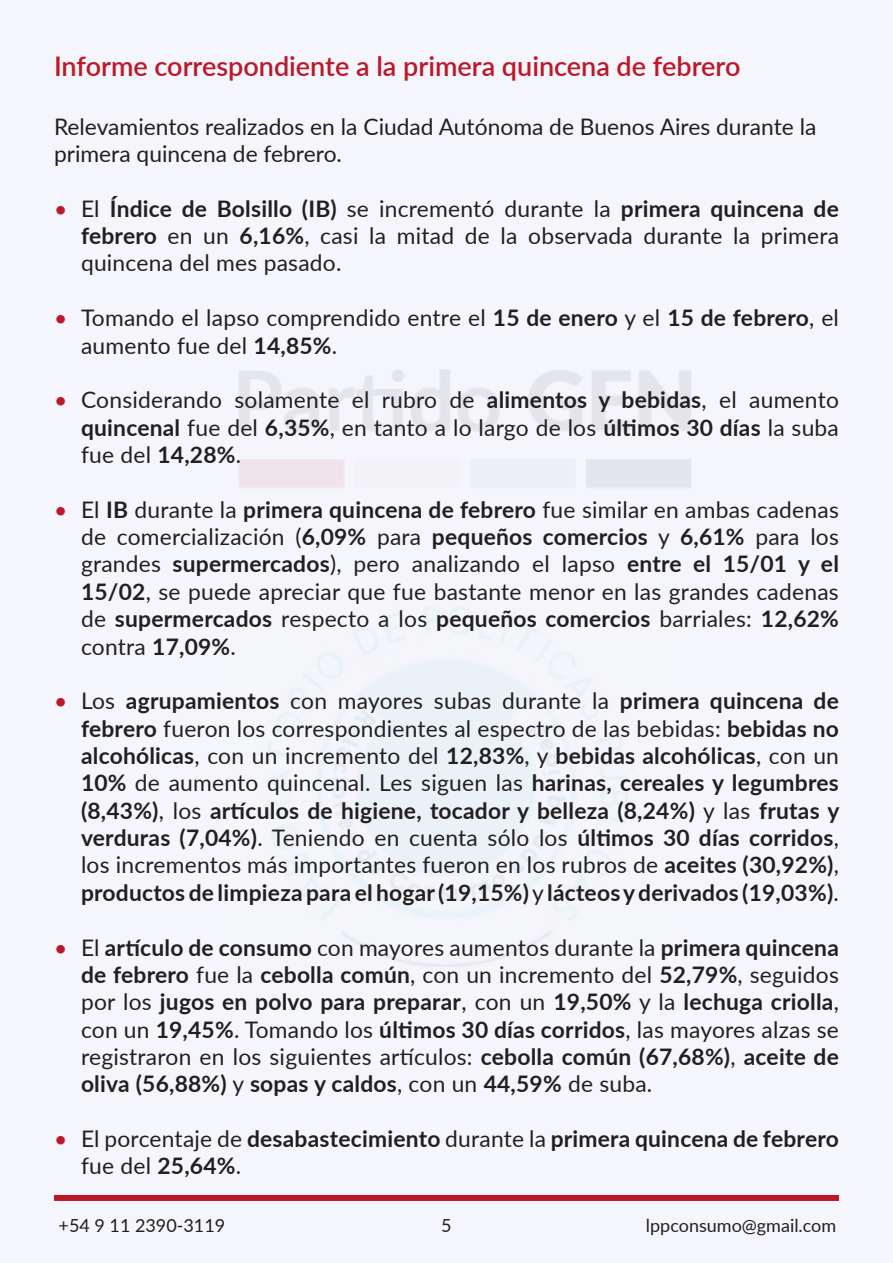
<style>
.page{position:relative;width:893px;height:1263px;background:#fff}
.page>*{position:absolute;margin:0;border:0;box-sizing:border-box;transform-origin:0 0}
.Estilo_de_párrafo_1{font:600 27px "Lato";color:#bd172a}
.t1{font:700 22.8px/27.3px "Lato";letter-spacing:.01em;color:#231f20;text-align:justify}
.t2{font:22.8px/27.3px "Lato";letter-spacing:.01em;color:#231f20;text-align:justify}
.t3{font:18px "Lato";color:#231f20}
.s1{color:#bd172a}
.s2{font-weight:700}
.s3{font-weight:400;color:#bd172a}
.s4{font-weight:400}
</style>
<div class="page">
<div style="left:0;top:0;width:892px;height:1263px;background:#f5f6fb"></div>
<div style="left:54px;top:1195px;width:785px;height:6px;background:#bd172a"></div>
<p class="Estilo_de_párrafo_1" style="left:54px;top:46px;width:688px">Informe correspondiente a la primera quincena de febrero</p>
<p class="t2" style="left:54px;top:112px;width:764px">Relevamientos realizados en la Ciudad Autónoma de Buenos Aires durante la primera quincena de febrero.</p>
<p class="t2" style="left:81px;top:194px;width:759px;text-indent:-27px"><span class="s1">•</span> El <span class="s2">Índice de Bolsillo (IB)</span> se incrementó durante la <span class="s2">primera quincena de febrero</span> en un <span class="s2">6,16%</span>, casi la mitad de la observada durante la primera quincena del mes pasado.</p>
<p class="t2" style="left:81px;top:303px;width:759px;text-indent:-27px"><span class="s1">•</span> Tomando el lapso comprendido entre el <span class="s2">15 de enero</span> y el <span class="s2">15 de febrero</span>, el aumento fue del <span class="s2">14,85%</span>.</p>
<p class="t2" style="left:81px;top:385px;width:759px;text-indent:-27px"><span class="s1">•</span> Considerando solamente el rubro de <span class="s2">alimentos y bebidas</span>, el aumento <span class="s2">quincenal</span> fue del <span class="s2">6,35%</span>, en tanto a lo largo de los <span class="s2">últimos 30 días</span> la suba fue del <span class="s2">14,28%</span>.</p>
<p class="t2" style="left:81px;top:495px;width:759px;text-indent:-27px"><span class="s1">•</span> El <span class="s2">IB</span> durante la <span class="s2">primera quincena de febrero</span> fue similar en ambas cadenas de comercialización (<span class="s2">6,09%</span> para <span class="s2">pequeños comercios</span> y <span class="s2">6,61%</span> para los grandes <span class="s2">supermercados</span>), pero analizando el lapso <span class="s2">entre el 15/01 y el 15/02</span>, se puede apreciar que fue bastante menor en las grandes cadenas de <span class="s2">supermercados</span> respecto a los <span class="s2">pequeños comercios</span> barriales: <span class="s2">12,62% </span>contra <span class="s2">17,09%</span>.</p>
<p class="t1" style="left:81px;top:686px;width:760px;text-indent:-27px"><span class="s3">•</span> <span class="s4">Los</span> agrupamientos <span class="s4">con mayores subas durante la</span> primera quincena de febrero <span class="s4">fueron los correspondientes al espectro de las bebidas:</span> bebidas no alcohólicas<span class="s4">, con un incremento del</span> 12,83%<span class="s4">, y</span> bebidas alcohólicas<span class="s4">, con un </span>10% <span class="s4">de aumento quincenal. Les siguen las</span> harinas, cereales y legumbres (8,43%)<span class="s4">, los</span> artículos de higiene, tocador y belleza (8,24%) <span class="s4">y las</span> frutas y verduras (7,04%)<span class="s4">. Teniendo en cuenta sólo los</span> últimos 30 días corridos<span class="s4">, los incrementos más importantes fueron en los rubros de</span> aceites (30,92%)<span class="s4">, </span>productos de limpieza para el hogar (19,15%) <span class="s4">y</span> lácteos y derivados (19,03%)<span class="s4">.</span></p>
<p class="t1" style="left:81px;top:932px;width:759px;text-indent:-27px"><span class="s3">•</span> <span class="s4">El</span> artículo de consumo <span class="s4">con mayores aumentos durante la</span> primera quincena de febrero <span class="s4">fue la</span> cebolla común<span class="s4">, con un incremento del</span> 52,79%<span class="s4">, seguidos por los</span> jugos en polvo para preparar<span class="s4">, con un</span> 19,50% <span class="s4">y la</span> lechuga criolla<span class="s4">, con un</span> 19,45%<span class="s4">. Tomando los</span> últimos 30 días corridos<span class="s4">, las mayores alzas se registraron en los siguientes artículos:</span> cebolla común (67,68%)<span class="s4">,</span> aceite de oliva (56,88%) <span class="s4">y</span> sopas y caldos<span class="s4">, con un</span> 44,59% <span class="s4">de suba.</span></p>
<p class="t1" style="left:81px;top:1124px;width:759px;text-indent:-27px"><span class="s3">•</span> <span class="s4">El porcentaje de</span> desabastecimiento <span class="s4">durante la</span> primera quincena de febrero <span class="s4">fue del</span> 25,64%<span class="s4">.</span></p>
<p class="t3" style="left:59px;top:1212px;width:168px">+54 9 11 2390-3119</p>
<p class="t3" style="left:441px;top:1212px;width:12px">5</p>
<p class="t3" style="left:646px;top:1212px;width:192px">lppconsumo@gmail.com</p>
</div>
